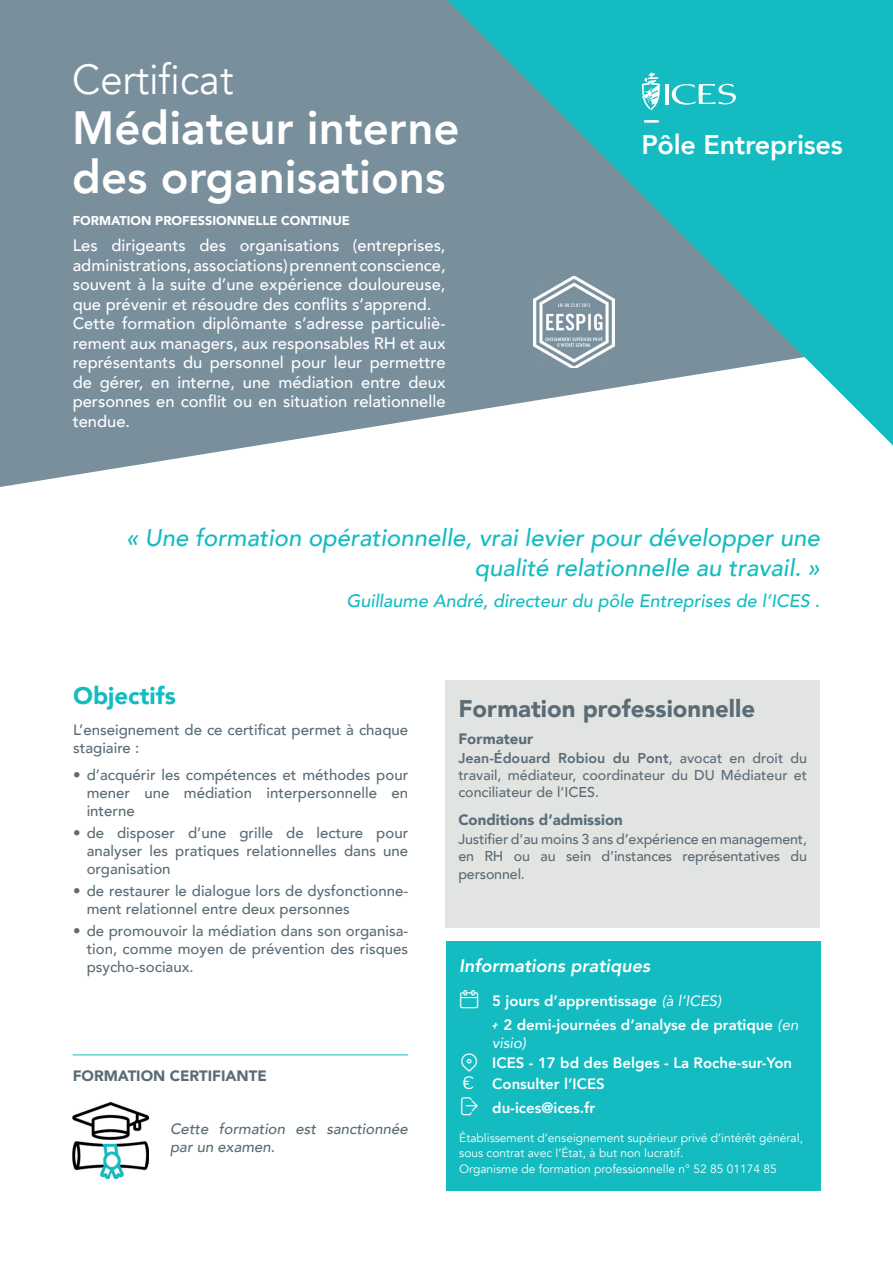
<style>
.page{position:relative;width:893px;height:1263px;background:#fff}
.page>*{position:absolute;margin:0;border:0;box-sizing:border-box;transform-origin:0 0}
.t1{font:800 46.5px/49.5px "Avenir";color:#fff}
.t2{font:42px "Avenir";color:#fff;scale:.95 1}
.t3{font:800 27px "Avenir";letter-spacing:-.01em;color:#fff}
.t4{font:italic 500 24px/30px "Avenir";color:#14bcc1;text-align:right}
.t5{font:900 24px "Avenir";color:#5a6c76}
.t6{font:900 24px "Avenir";color:#14bcc1}
.t7{font:italic 500 18px "Avenir";color:#14bcc1}
.t8{font:italic 800 18px "Avenir";color:#fff}
.t9{font:500 16.5px/19.5px "Avenir";color:#fff}
.t10{font:500 15px/18px "Avenir";color:#5a6c76;text-align:justify}
.t11{font:800 15px/23.5px "Avenir";color:#fff}
.t12{font:900 15px "Avenir";color:#5a6c76}
.t13{font:italic 500 15px/18px "Avenir";color:#5a6c76}
.t14{font:italic 15px "Avenir";color:#fff}
.t15{font:500 14.25px/17.1px "Avenir";letter-spacing:-.01em;color:#5a6c76;text-align:justify}
.t16{font:900 12.75px "Avenir";color:#fff}
.t17{font:12px/14.4px "Avenir";color:#fff}
.s1{font-weight:800}
.s2{font-weight:400;font-style:italic}
.s3{font-family:"TT Ohneuleun B";font-weight:400}
.s4{font-family:"Byom";font-weight:400;font-size:18px}
</style>
<div class="page">
<hr style="left:73px;top:1054px;width:335px;height:1px;background:#14bcc1">
<svg style="left:0;top:0;width:893px;height:487px;background:#8c9faa"></svg>
<svg style="left:447px;top:0;width:446px;height:445px;background:#57b4bc"></svg>
<div style="left:446px;top:941px;width:375px;height:250px;background:#14bcc1"></div>
<img style="left:534px;top:276px;width:81px;height:92px">
<div style="left:446px;top:680px;width:374px;height:248px;background:#e2e4e2"></div>
<hr style="left:666px;top:84px;width:3px;height:21px;background:#fff">
<svg style="left:672px;top:84px;width:64px;height:21px"></svg>
<svg style="left:642px;top:72px;width:18px;height:38px"></svg>
<hr style="left:644px;top:120px;width:15px;height:3px;background:#fff">
<img style="left:72px;top:1102px;width:77px;height:76px">
<h2 class="t2" style="left:72px;top:55px;width:171px">Certificat</h2>
<h1 class="t1" style="left:72px;top:103px;width:389px">Médiateur interne des organisations</h1>
<p class="t16" style="left:73px;top:210px;width:279px">FORMATION PROFESSIONNELLE CONTINUE</p>
<p class="t9" style="left:73px;top:235px;width:374px">Les dirigeants des organisations (entreprises, administrations, associations) prennent conscience, souvent à la suite d’une expérience douloureuse, que prévenir et résoudre des conflits s’apprend.<br>Cette formation diplômante s’adresse particuliè&shy;rement aux managers, aux responsables RH et aux représentants du personnel pour leur permettre de gérer, en interne, une médiation entre deux personnes en conflit ou en situation relationnelle tendue.</p>
<h3 class="t3" style="left:641px;top:124px;width:203px">Pôle Entreprises</h3>
<h3 class="t4" style="left:126px;top:522px;width:695px">« Une formation opérationnelle, vrai levier pour développer une qualité relationnelle au travail. »</h3>
<p class="t7" style="left:346px;top:589px;width:475px">Guillaume André, directeur du pôle Entreprises de l’ICES .</p>
<h3 class="t6" style="left:73px;top:675px;width:104px">Objectifs</h3>
<p class="t10" style="left:73px;top:720px;width:336px">L’enseignement de ce certificat permet à chaque stagiaire :</p>
<p class="t10" style="left:87px;top:765px;width:323px;text-indent:-14px">• d’acquérir les compétences et méthodes pour mener une médiation interpersonnelle en interne</p>
<p class="t10" style="left:87px;top:823px;width:323px;text-indent:-14px">• de disposer d’une grille de lecture pour analyser les pratiques relationnelles dans une organisation</p>
<p class="t10" style="left:87px;top:881px;width:323px;text-indent:-14px">• de restaurer le dialogue lors de dysfonctionne&shy;ment relationnel entre deux personnes</p>
<p class="t10" style="left:87px;top:921px;width:323px;text-indent:-14px">• de promouvoir la médiation dans son organisa&shy;tion, comme moyen de prévention des risques psycho-sociaux.</p>
<p class="t12" style="left:73px;top:1063px;width:196px">FORMATION CERTIFIANTE</p>
<p class="t13" style="left:170px;top:1120px;width:239px">Cette formation est sanctionnée par un examen.</p>
<h3 class="t5" style="left:458px;top:688px;width:298px">Formation professionnelle</h3>
<p class="t12" style="left:458px;top:726px;width:76px">Formateur</p>
<p class="t15" style="left:458px;top:749px;width:350px"><span class="s1">Jean-Édouard Robiou du Pont</span>, avocat en droit du travail, médiateur, coordinateur du DU Médiateur et conciliateur de l’ICES.</p>
<p class="t12" style="left:458px;top:807px;width:166px">Conditions d’admission</p>
<p class="t15" style="left:458px;top:830px;width:350px">Justifier d’au moins 3 ans d’expérience en management, en RH ou au sein d’instances représentatives du personnel.</p>
<p class="t8" style="left:459px;top:955px;width:192px">Informations pratiques</p>
<p class="t11" style="left:492px;top:989px;width:308px">5 jours d’apprentissage <span class="s2">(à l’ICES)<br></span><span class="s3">+</span> 2 demi-journées d’analyse de pratique <span class="s2">(en</span></p>
<p class="t14" style="left:492px;top:1033px;width:35px">visio)</p>
<p class="t11" style="left:463px;top:1052px;width:331px;line-height:21.6px;text-indent:29px">ICES - 17 bd des Belges - La Roche-sur-Yon <span class="s4">€</span> Consulter l’ICES</p>
<p class="t11" style="left:492px;top:1096px;width:105px">du-ices@ices.fr</p>
<p class="t17" style="left:459px;top:1131px;width:345px">Établissement d’enseignement supérieur privé d’intérêt général, sous contrat avec l’État, à but non lucratif.</p>
<p class="t17" style="left:459px;top:1162px;width:319px">Organisme de formation professionnelle n° 52 85 01174 85</p>
</div>
